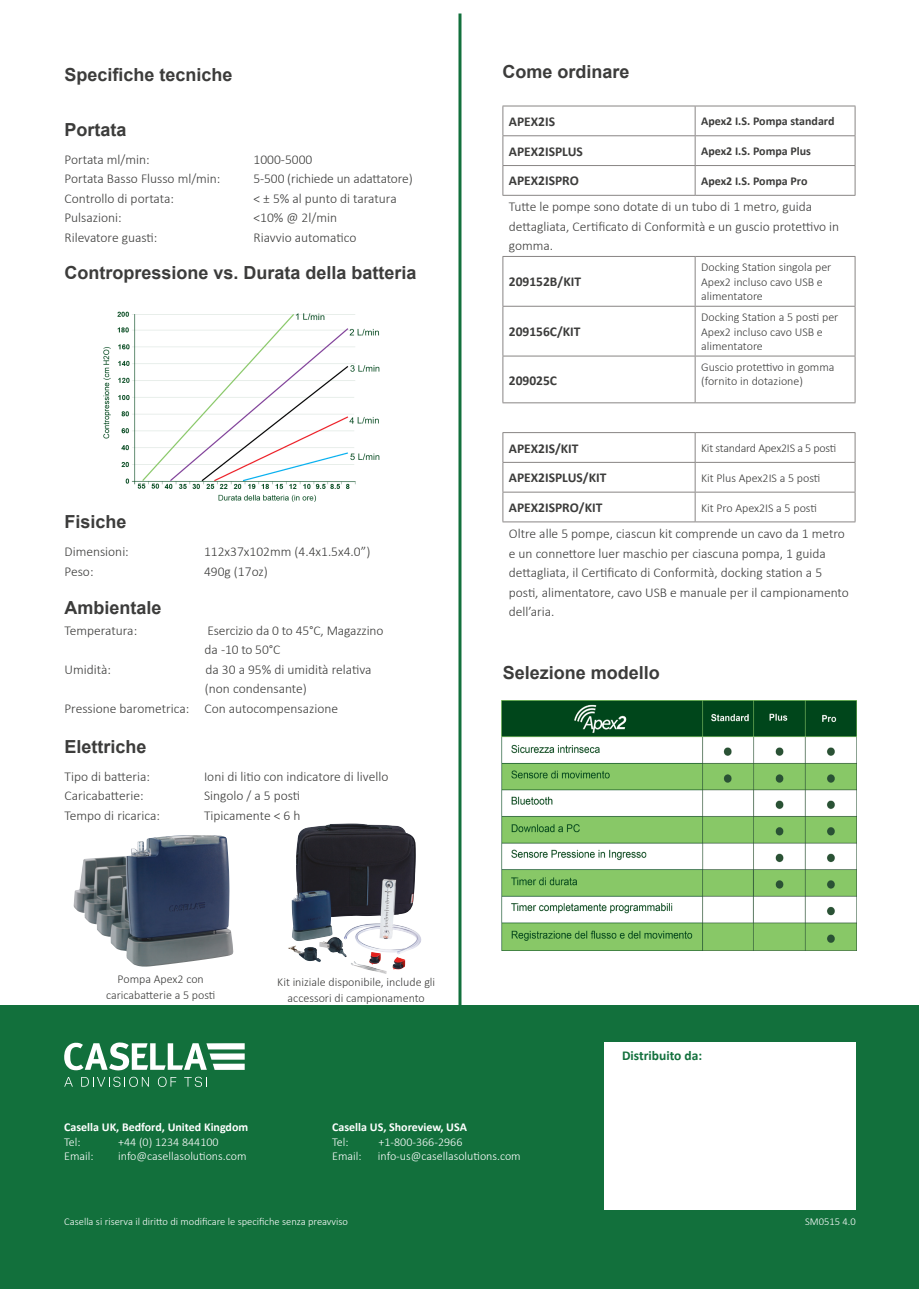
<style>
.page{position:relative;width:920px;height:1290px;background:#fff}
.page>*{position:absolute;margin:0;border:0;box-sizing:border-box;transform-origin:0 0}
.t1{font:700 18px "Arial";color:#3c3c3b}
.t2{font:300 13.5px/19.5px "Calibri";color:#3c3c3b}
.t3{font:700 13.5px "Calibri";color:#3c3c3b}
.t4{font:700 13.5px "Calibri";color:#12703c}
.t5{font:300 12px/14.4px "Calibri";color:#3c3c3b}
.t6{font:300 12px "Calibri";color:#fff}
.t7{font:700 12px "Calibri";color:#3c3c3b}
.t8{font:700 12px "Calibri";color:#fff}
.t9{font:300 12px "Calibri";letter-spacing:-.02em;color:#3c3c3b}
.t10{font:300 10.5px "Calibri";color:#fff}
</style>
<div class="page">
<hr style="left:458px;top:14px;width:3px;height:991px;background:#12703c">
<div style="left:1px;top:1005px;width:918px;height:284px;background:#12703c"></div>
<svg style="left:503px;top:107px;width:352px;height:416px"></svg>
<hr style="left:502px;top:106px;width:193px;height:1px;background:#888584">
<hr style="left:695px;top:106px;width:160px;height:1px;background:#888584">
<hr style="left:502px;top:135px;width:193px;height:1px;background:#888584">
<hr style="left:695px;top:135px;width:160px;height:1px;background:#888584">
<hr style="left:502px;top:165px;width:193px;height:1px;background:#888584">
<svg style="left:502px;top:106px;width:1px;height:89px"></svg>
<hr style="left:695px;top:165px;width:160px;height:1px;background:#888584">
<svg style="left:695px;top:106px;width:1px;height:89px"></svg>
<svg style="left:855px;top:106px;width:1px;height:89px"></svg>
<hr style="left:502px;top:195px;width:193px;height:1px;background:#888584">
<hr style="left:695px;top:195px;width:160px;height:1px;background:#888584">
<hr style="left:502px;top:256px;width:193px;height:1px;background:#888584">
<hr style="left:502px;top:257px;width:1px;height:49px;background:#888584">
<hr style="left:695px;top:256px;width:160px;height:1px;background:#888584">
<hr style="left:695px;top:257px;width:1px;height:49px;background:#888584">
<hr style="left:855px;top:257px;width:1px;height:49px;background:#888584">
<hr style="left:502px;top:306px;width:193px;height:1px;background:#888584">
<hr style="left:502px;top:307px;width:1px;height:49px;background:#888584">
<hr style="left:695px;top:306px;width:160px;height:1px;background:#888584">
<hr style="left:695px;top:307px;width:1px;height:49px;background:#888584">
<hr style="left:855px;top:307px;width:1px;height:49px;background:#888584">
<hr style="left:502px;top:356px;width:193px;height:1px;background:#888584">
<hr style="left:502px;top:356px;width:1px;height:46px;background:#888584">
<hr style="left:695px;top:356px;width:160px;height:1px;background:#888584">
<hr style="left:695px;top:356px;width:1px;height:46px;background:#888584">
<hr style="left:855px;top:356px;width:1px;height:46px;background:#888584">
<hr style="left:502px;top:402px;width:193px;height:1px;background:#888584">
<hr style="left:695px;top:402px;width:160px;height:1px;background:#888584">
<hr style="left:502px;top:432px;width:193px;height:1px;background:#888584">
<hr style="left:695px;top:432px;width:160px;height:1px;background:#888584">
<hr style="left:502px;top:462px;width:193px;height:1px;background:#888584">
<hr style="left:695px;top:462px;width:160px;height:1px;background:#888584">
<hr style="left:502px;top:492px;width:193px;height:1px;background:#888584">
<svg style="left:502px;top:433px;width:1px;height:88px"></svg>
<hr style="left:695px;top:492px;width:160px;height:1px;background:#888584">
<svg style="left:695px;top:433px;width:1px;height:88px"></svg>
<svg style="left:855px;top:433px;width:1px;height:88px"></svg>
<hr style="left:502px;top:521px;width:193px;height:1px;background:#888584">
<hr style="left:695px;top:521px;width:160px;height:1px;background:#888584">
<img style="left:292px;top:823px;width:129px;height:131px">
<img style="left:73px;top:835px;width:160px;height:132px">
<div style="left:604px;top:1042px;width:251px;height:168px;background:#fff"></div>
<img style="left:103px;top:311px;width:277px;height:191px">
<img style="left:501px;top:700px;width:356px;height:251px">
<svg style="left:64px;top:1042px;width:181px;height:28px"></svg>
<svg style="left:64px;top:1077px;width:9px;height:10px"></svg>
<svg style="left:81px;top:1077px;width:68px;height:10px"></svg>
<svg style="left:158px;top:1077px;width:18px;height:10px"></svg>
<svg style="left:184px;top:1077px;width:23px;height:10px"></svg>
<p class="t1" style="left:65px;top:62px;width:170px">Specifiche tecniche</p>
<p class="t1" style="left:65px;top:117px;width:64px">Portata</p>
<p class="t2" style="left:65px;top:150px;width:87px">Portata ml/min:</p>
<p class="t2" style="left:254px;top:150px;width:60px">1000-5000</p>
<p class="t2" style="left:65px;top:169px;width:157px">Portata Basso Flusso ml/min:</p>
<p class="t2" style="left:254px;top:169px;width:161px">5-500 (richiede un adattatore)</p>
<p class="t2" style="left:65px;top:189px;width:111px">Controllo di portata:</p>
<p class="t2" style="left:254px;top:189px;width:145px">&lt; ± 5% al punto di taratura</p>
<p class="t2" style="left:65px;top:208px;width:59px">Pulsazioni:</p>
<p class="t2" style="left:254px;top:208px;width:85px">&lt;10% @ 2l/min</p>
<p class="t2" style="left:65px;top:228px;width:94px">Rilevatore guasti:</p>
<p class="t2" style="left:254px;top:228px;width:104px">Riavvio automatico</p>
<p class="t1" style="left:65px;top:260px;width:354px">Contropressione vs. Durata della batteria</p>
<p class="t1" style="left:65px;top:509px;width:64px">Fisiche</p>
<p class="t2" style="left:65px;top:542px;width:66px">Dimensioni:</p>
<p class="t2" style="left:204px;top:542px;width:168px">112x37x102mm (4.4x1.5x4.0”)</p>
<p class="t2" style="left:65px;top:561px;width:31px">Peso:</p>
<p class="t2" style="left:204px;top:561px;width:65px">490g (17oz)</p>
<p class="t1" style="left:65px;top:595px;width:99px">Ambientale</p>
<p class="t2" style="left:65px;top:620px;width:74px">Temperatura:</p>
<p class="t2" style="left:207px;top:620px;width:178px">Esercizio da 0 to 45°C, Magazzino</p>
<p class="t2" style="left:204px;top:640px;width:77px">da -10 to 50°C</p>
<p class="t2" style="left:65px;top:659px;width:48px">Umidità:</p>
<p class="t2" style="left:205px;top:659px;width:167px">da 30 a 95% di umidità relativa</p>
<p class="t2" style="left:205px;top:679px;width:104px">(non condensante)</p>
<p class="t2" style="left:65px;top:698px;width:275px">Pressione barometrica: Con autocompensazione</p>
<p class="t1" style="left:65px;top:734px;width:84px">Elettriche</p>
<p class="t2" style="left:65px;top:766px;width:87px">Tipo di batteria:</p>
<p class="t2" style="left:204px;top:766px;width:186px">Ioni di litio con indicatore di livello</p>
<p class="t2" style="left:65px;top:786px;width:81px">Caricabatterie:</p>
<p class="t2" style="left:204px;top:786px;width:98px">Singolo / a 5 posti</p>
<p class="t2" style="left:65px;top:805px;width:97px">Tempo di ricarica:</p>
<p class="t2" style="left:204px;top:805px;width:98px">Tipicamente &lt; 6 h</p>
<p class="t5" style="left:106px;top:970px;width:111px;line-height:16.5px;text-align:center">Pompa Apex2 con caricabatterie a 5 posti</p>
<p class="t5" style="left:277px;top:973px;width:159px;line-height:16.5px;text-align:center">Kit iniziale disponibile, include gli accessori di campionamento</p>
<p class="t1" style="left:502px;top:59px;width:129px">Come ordinare</p>
<p class="t3" style="left:509px;top:112px;width:48px">APEX2IS</p>
<p class="t7" style="left:701px;top:113px;width:135px">Apex2 I.S. Pompa standard</p>
<p class="t3" style="left:509px;top:142px;width:75px">APEX2ISPLUS</p>
<p class="t7" style="left:701px;top:143px;width:111px">Apex2 I.S. Pompa Plus</p>
<p class="t3" style="left:509px;top:171px;width:71px">APEX2ISPRO</p>
<p class="t7" style="left:701px;top:172px;width:108px">Apex2 I.S. Pompa Pro</p>
<p class="t2" style="left:509px;top:197px;width:332px">Tutte le pompe sono dotate di un tubo di 1 metro, guida dettagliata, Certificato di Conformità e un guscio protettivo in gomma.</p>
<p class="t3" style="left:509px;top:272px;width:74px">209152B/KIT</p>
<p class="t5" style="left:701px;top:260px;width:132px">Docking Station singola per</p>
<p class="t5" style="left:701px;top:275px;width:123px">Apex2 incluso cavo USB e alimentatore</p>
<p class="t3" style="left:509px;top:322px;width:73px">209156C/KIT</p>
<p class="t3" style="left:509px;top:370px;width:50px">209025C</p>
<p class="t5" style="left:701px;top:310px;width:139px">Docking Station a 5 posti per</p>
<p class="t5" style="left:701px;top:324px;width:123px">Apex2 incluso cavo USB e alimentatore</p>
<p class="t5" style="left:701px;top:360px;width:135px">Guscio protettivo in gomma</p>
<p class="t5" style="left:701px;top:374px;width:103px">(fornito in dotazione)</p>
<p class="t3" style="left:509px;top:438px;width:71px">APEX2IS/KIT</p>
<p class="t9" style="left:701px;top:441px;width:137px">Kit standard Apex2IS a 5 posti</p>
<p class="t3" style="left:509px;top:468px;width:99px">APEX2ISPLUS/KIT</p>
<p class="t5" style="left:701px;top:470px;width:121px">Kit Plus Apex2IS a 5 posti</p>
<p class="t3" style="left:509px;top:498px;width:95px">APEX2ISPRO/KIT</p>
<p class="t5" style="left:701px;top:500px;width:117px">Kit Pro Apex2IS a 5 posti</p>
<p class="t2" style="left:509px;top:524px;width:342px">Oltre alle 5 pompe, ciascun kit comprende un cavo da 1 metro e un connettore luer maschio per ciascuna pompa, 1 guida dettagliata, il Certificato di Conformità, docking station a 5 posti, alimentatore, cavo USB e manuale per il campionamento dell’aria.</p>
<p class="t1" style="left:503px;top:660px;width:159px">Selezione modello</p>
<p class="t4" style="left:622px;top:1046px;width:82px">Distribuito da:</p>
<p class="t8" style="left:64px;top:1119px;width:186px">Casella UK, Bedford, United Kingdom</p>
<p class="t6" style="left:64px;top:1134px;width:18px">Tel:</p>
<p class="t6" style="left:118px;top:1134px;width:102px">+44 (0) 1234 844100</p>
<p class="t6" style="left:64px;top:1148px;width:31px">Email:</p>
<p class="t6" style="left:118px;top:1148px;width:130px">info@casellasolutions.com</p>
<p class="t8" style="left:332px;top:1119px;width:136px">Casella US, Shoreview, USA</p>
<p class="t6" style="left:332px;top:1134px;width:18px">Tel:</p>
<p class="t6" style="left:378px;top:1134px;width:85px">+1-800-366-2966</p>
<p class="t6" style="left:332px;top:1148px;width:31px">Email:</p>
<p class="t6" style="left:378px;top:1148px;width:144px">info-us@casellasolutions.com</p>
<p class="t10" style="left:64px;top:1215px;width:285px">Casella si riserva il diritto di modificare le specifiche senza preavviso</p>
<p class="t10" style="left:805px;top:1215px;width:52px">SM0515 4.0</p>
</div>
